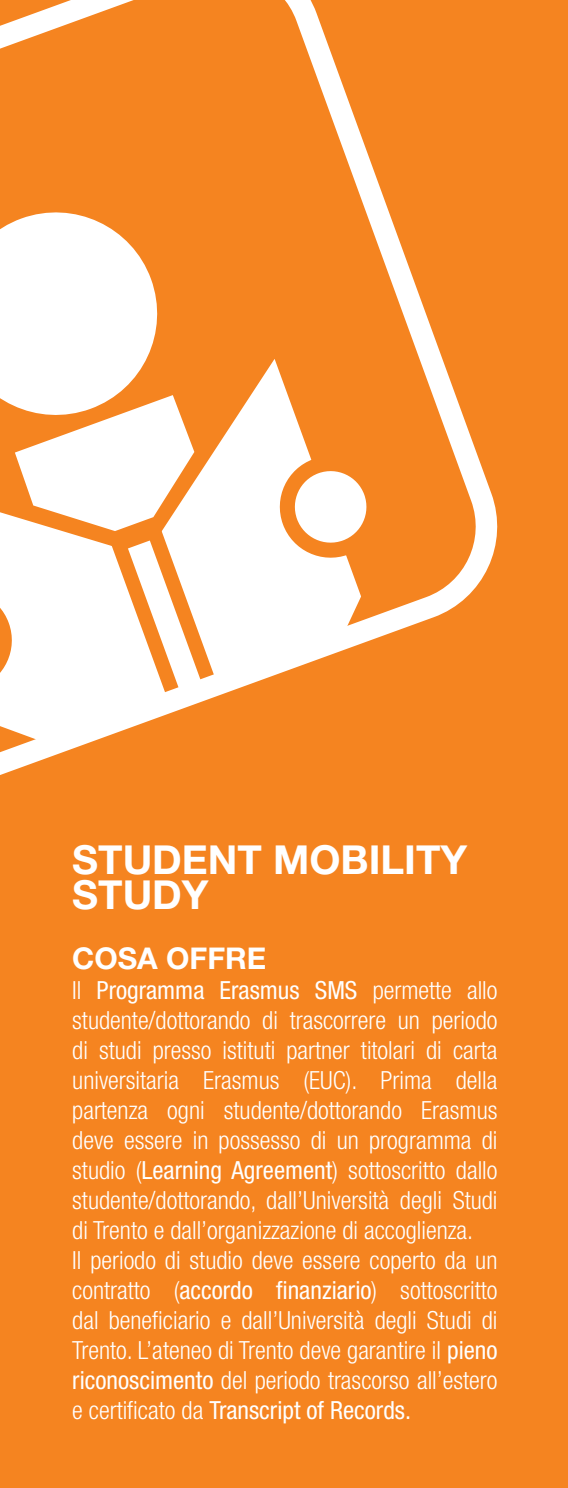
<style>
.page{position:relative;width:568px;height:1488px;background:#f58420}
.page>*{position:absolute;margin:0;border:0;box-sizing:border-box;transform-origin:0 0}
.t1{font:700 40px/35px "Helvetica Neue";color:#fff}
.t2{font:700 30px "Helvetica Neue";color:#fff}
.t3{font:300 condensed 25px/30px "Helvetica Neue";color:#fff}
.s1{font-weight:400}
</style>
<div class="page">
<svg style="left:0;top:0;width:498px;height:775px"></svg>
<h1 class="t1" style="left:72px;top:841px;width:396px">STUDENT MOBILITY<br>STUDY</h1>
<p class="t2" style="left:72px;top:939px;width:115px">COSA OFFR</p>
<p class="t2" style="left:247px;top:939px;width:21px">E</p>
<p class="t3" style="left:72px;top:975px;width:427px">Il <span class="s1">Programma Erasmus SMS</span> permette allo studente/dottorando di trascorrere un periodo di studi presso istituti partner titolari di carta universitaria Erasmus (EUC). Prima della partenza ogni studente/dottorando Erasmus deve essere in possesso di un programma di studio (<span class="s1">Learning Agreement</span>) sottoscritto dallo studente/dottorando, dall’Università degli Studi di Trento e dall’organizzazione di accoglienza.<br>Il periodo di studio deve essere coperto da un contratto (<span class="s1">accordo finanziario</span>) sottoscritto dal beneficiario e dall’Università degli Studi di Trento. L’ateneo di Trento deve garantire il <span class="s1">pieno riconoscimento</span> del periodo trascorso all’estero e certificato da <span class="s1">Transcript of Records.</span></p>
</div>
